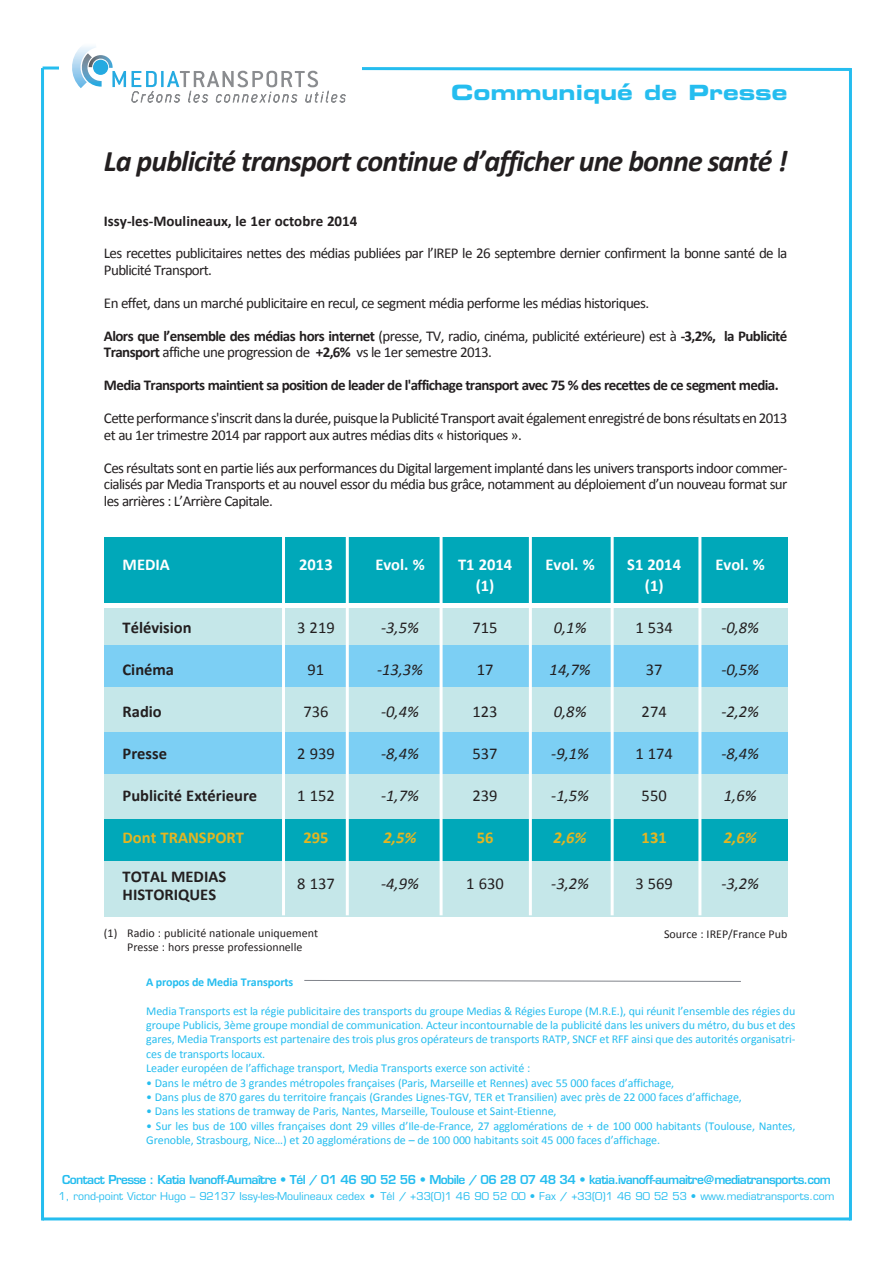
<style>
.page{position:relative;width:893px;height:1263px;background:#fff}
.page>*{position:absolute;margin:0;border:0;box-sizing:border-box;transform-origin:0 0}
.t1{font:italic 700 30px "Calibri";letter-spacing:-.03em;color:#231f20}
.t2{font:21px "Eurostile Bold Extended Two";color:#25bdef}
.t3{font:italic 16.5px "Calibri";color:#231f20}
.t4{font:700 16.5px/18px "Calibri";color:#231f20}
.t5{font:16.5px "Calibri";color:#231f20}
.t6{font:700 16.5px "Calibri";color:#fff}
.t7{font:700 16.5px "Calibri";color:#e4b521}
.t8{font:italic 700 16.5px "Calibri";color:#e4b521}
.t9{font:15px/16.5px "Calibri";letter-spacing:-.04em;color:#231f20}
.t10{font:700 15px "Calibri";letter-spacing:-.04em;color:#231f20}
.t11{font:700 15px "Calibri";color:#231f20}
.t12{font:12px/14.4px "Calibri";letter-spacing:-.01em;color:#25bdef}
.t13{font:600 12px "Eurostile";letter-spacing:-.05em;color:#25bdef}
.t14{font:12px/14.4px "Calibri";color:#231f20}
.t15{font:700 12px "Calibri";letter-spacing:-.01em;color:#25bdef}
.t16{font:10.5px "Eurostile";color:#25bdef}
.s1{font-weight:700}
</style>
<div class="page">
<div style="left:104px;top:608px;width:683px;height:308px;background:#c5e7e9"></div>
<div style="left:104px;top:537px;width:683px;height:66px;background:#00a8b9"></div>
<div style="left:104px;top:819px;width:683px;height:42px;background:#00a8b9"></div>
<div style="left:104px;top:646px;width:683px;height:41px;background:#7ccff4"></div>
<div style="left:104px;top:732px;width:683px;height:42px;background:#7ccff4"></div>
<hr style="left:849px;top:68px;width:3px;height:1152px;background:#25bdef">
<hr style="left:43px;top:1217px;width:807px;height:3px;background:#25bdef">
<hr style="left:41px;top:68px;width:3px;height:1152px;background:#25bdef">
<svg style="left:304px;top:980px;width:437px;height:2px"></svg>
<svg style="left:41px;top:46px;width:811px;height:57px"></svg>
<hr style="left:282px;top:537px;width:3px;height:378px;background:#fff">
<hr style="left:346px;top:537px;width:3px;height:378px;background:#fff">
<hr style="left:440px;top:537px;width:3px;height:378px;background:#fff">
<hr style="left:529px;top:537px;width:3px;height:378px;background:#fff">
<hr style="left:611px;top:537px;width:3px;height:378px;background:#fff">
<hr style="left:698px;top:537px;width:3px;height:378px;background:#fff">
<h2 class="t2" style="left:451px;top:85px;width:338px">Communiqué de Presse</h2>
<h1 class="t1" style="left:104px;top:143px;width:685px">La publicité transport continue d’afficher une bonne santé !</h1>
<p class="t11" style="left:104px;top:212px;width:255px">Issy-les-Moulineaux, le 1er octobre 2014</p>
<p class="t9" style="left:104px;top:245px;width:685px">Les recettes publicitaires nettes des médias publiées par l’IREP le 26 septembre dernier confirment la bonne santé de la<br>Publicité Transport.</p>
<p class="t9" style="left:104px;top:294px;width:547px">En effet, dans un marché publicitaire en recul, ce segment média performe les médias historiques.</p>
<p class="t9" style="left:104px;top:327px;width:685px"><span class="s1">Alors que l’ensemble des médias hors internet</span> (presse, TV, radio, cinéma, publicité extérieure) est à <span class="s1">-3,2%, la Publicité<br>Transport</span> affiche une progression de <span class="s1">+2,6%</span> vs le 1er semestre 2013.</p>
<p class="t10" style="left:104px;top:376px;width:676px">Media Transports maintient sa position de leader de l'affichage transport avec 75 % des recettes de ce segment media.</p>
<p class="t9" style="left:104px;top:410px;width:685px">Cette performance s'inscrit dans la durée, puisque la Publicité Transport avait également enregistré de bons résultats en 2013 et au 1er trimestre 2014 par rapport aux autres médias dits « historiques ».</p>
<p class="t9" style="left:104px;top:459px;width:685px;text-align:justify">Ces résultats sont en partie liés aux performances du Digital largement implanté dans les univers transports indoor commer&shy;cialisés par Media Transports et au nouvel essor du média bus grâce, notamment au déploiement d’un nouveau format sur les arrières : L’Arrière Capitale.</p>
<h3 class="t6" style="left:123px;top:554px;width:49px">MEDIA</h3>
<h3 class="t6" style="left:299px;top:554px;width:35px">2013</h3>
<h3 class="t6" style="left:375px;top:554px;width:51px">Evol. %</h3>
<h3 class="t6" style="left:458px;top:554px;width:56px">T1 2014</h3>
<h3 class="t6" style="left:545px;top:554px;width:51px">Evol. %</h3>
<h3 class="t6" style="left:627px;top:554px;width:55px">S1 2014</h3>
<h3 class="t6" style="left:716px;top:554px;width:51px">Evol. %</h3>
<h3 class="t6" style="left:476px;top:575px;width:20px">(1)</h3>
<h3 class="t6" style="left:645px;top:575px;width:20px">(1)</h3>
<h3 class="t4" style="left:123px;top:618px;width:71px">Télévision</h3>
<h3 class="t5" style="left:297px;top:617px;width:39px">3 219</h3>
<h3 class="t3" style="left:381px;top:617px;width:39px">-3,5%</h3>
<h3 class="t5" style="left:473px;top:617px;width:27px">715</h3>
<h3 class="t3" style="left:554px;top:617px;width:34px">0,1%</h3>
<h3 class="t5" style="left:635px;top:617px;width:39px">1 534</h3>
<h3 class="t3" style="left:721px;top:617px;width:39px">-0,8%</h3>
<h3 class="t4" style="left:123px;top:660px;width:53px">Cinéma</h3>
<h3 class="t5" style="left:308px;top:659px;width:18px">91</h3>
<h3 class="t3" style="left:377px;top:659px;width:48px">-13,3%</h3>
<h3 class="t5" style="left:477px;top:659px;width:18px">17</h3>
<h3 class="t3" style="left:550px;top:659px;width:43px">14,7%</h3>
<h3 class="t5" style="left:646px;top:659px;width:18px">37</h3>
<h3 class="t3" style="left:721px;top:659px;width:39px">-0,5%</h3>
<h3 class="t4" style="left:123px;top:702px;width:41px">Radio</h3>
<h3 class="t5" style="left:303px;top:701px;width:27px">736</h3>
<h3 class="t3" style="left:381px;top:701px;width:39px">-0,4%</h3>
<h3 class="t5" style="left:473px;top:701px;width:27px">123</h3>
<h3 class="t3" style="left:554px;top:701px;width:34px">0,8%</h3>
<h3 class="t5" style="left:642px;top:701px;width:27px">274</h3>
<h3 class="t3" style="left:721px;top:701px;width:39px">-2,2%</h3>
<h3 class="t4" style="left:123px;top:744px;width:46px">Presse</h3>
<h3 class="t5" style="left:297px;top:743px;width:39px">2 939</h3>
<h3 class="t3" style="left:381px;top:743px;width:39px">-8,4%</h3>
<h3 class="t5" style="left:473px;top:743px;width:27px">537</h3>
<h3 class="t3" style="left:551px;top:743px;width:39px">-9,1%</h3>
<h3 class="t5" style="left:635px;top:743px;width:39px">1 174</h3>
<h3 class="t3" style="left:721px;top:743px;width:39px">-8,4%</h3>
<h3 class="t4" style="left:123px;top:786px;width:136px">Publicité Extérieure</h3>
<h3 class="t5" style="left:297px;top:785px;width:39px">1 152</h3>
<h3 class="t3" style="left:381px;top:785px;width:39px">-1,7%</h3>
<h3 class="t5" style="left:473px;top:785px;width:27px">239</h3>
<h3 class="t3" style="left:551px;top:785px;width:39px">-1,5%</h3>
<h3 class="t5" style="left:642px;top:785px;width:27px">550</h3>
<h3 class="t3" style="left:724px;top:785px;width:34px">1,6%</h3>
<h3 class="t7" style="left:123px;top:827px;width:123px">Dont TRANSPORT</h3>
<h3 class="t7" style="left:303px;top:827px;width:27px">295</h3>
<h3 class="t8" style="left:383px;top:827px;width:35px">2,5%</h3>
<h3 class="t7" style="left:477px;top:827px;width:18px">56</h3>
<h3 class="t8" style="left:554px;top:827px;width:35px">2,6%</h3>
<h3 class="t7" style="left:642px;top:827px;width:27px">131</h3>
<h3 class="t8" style="left:724px;top:827px;width:35px">2,6%</h3>
<h3 class="t4" style="left:123px;top:867px;width:105px">TOTAL MEDIAS<br>HISTORIQUES</h3>
<h3 class="t5" style="left:297px;top:873px;width:39px">8 137</h3>
<h3 class="t3" style="left:381px;top:873px;width:39px">-4,9%</h3>
<h3 class="t5" style="left:466px;top:873px;width:39px">1 630</h3>
<h3 class="t3" style="left:551px;top:873px;width:39px">-3,2%</h3>
<h3 class="t5" style="left:635px;top:873px;width:39px">3 569</h3>
<h3 class="t3" style="left:721px;top:873px;width:39px">-3,2%</h3>
<p class="t14" style="left:127px;top:925px;width:192px;text-indent:-23px">(1) Radio : publicité nationale uniquement<br>Presse : hors presse professionnelle</p>
<p class="t14" style="left:664px;top:926px;width:125px">Source : IREP/France Pub</p>
<p class="t15" style="left:146px;top:974px;width:149px">A propos de Media Transports</p>
<p class="t12" style="left:146px;top:1003px;width:651px">Media Transports est la régie publicitaire des transports du groupe Medias &amp; Régies Europe (M.R.E.), qui réunit l’ensemble des régies du groupe Publicis, 3ème groupe mondial de communication. Acteur incontournable de la publicité dans les univers du métro, du bus et des gares, Media Transports est partenaire des trois plus gros opérateurs de transports RATP, SNCF et RFF ainsi que des autorités organisatri&shy;ces de transports locaux.<br>Leader européen de l’affichage transport, Media Transports exerce son activité :</p>
<p class="t12" style="left:146px;top:1075px;width:529px">• Dans le métro de 3 grandes métropoles françaises (Paris, Marseille et Rennes) avec 55 000 faces d’affichage,</p>
<p class="t12" style="left:146px;top:1089px;width:597px">• Dans plus de 870 gares du territoire français (Grandes Lignes-TGV, TER et Transilien) avec près de 22 000 faces d’affichage,</p>
<p class="t12" style="left:146px;top:1104px;width:412px">• Dans les stations de tramway de Paris, Nantes, Marseille, Toulouse et Saint-Etienne,</p>
<p class="t12" style="left:146px;top:1118px;width:651px">• Sur les bus de 100 villes françaises dont 29 villes d’Ile-de-France, 27 agglomérations de + de 100 000 habitants (Toulouse, Nantes,<br>Grenoble, Strasbourg, Nice…) et 20 agglomérations de – de 100 000 habitants soit 45 000 faces d’affichage.</p>
<p class="t13" style="left:62px;top:1175px;width:770px">Contact Presse : Katia Ivanoff-Aumaître • Tél / 01 46 90 52 56 • Mobile / 06 28 07 48 34 • katia.ivanoff-aumaitre@mediatransports.com</p>
<p class="t16" style="left:59px;top:1192px;width:777px">1, rond-point Victor Hugo – 92137 Issy-les-Moulineaux cedex • Tél / +33(0)1 46 90 52 00 • Fax / +33(0)1 46 90 52 53 • www.mediatransports.com</p>
</div>
